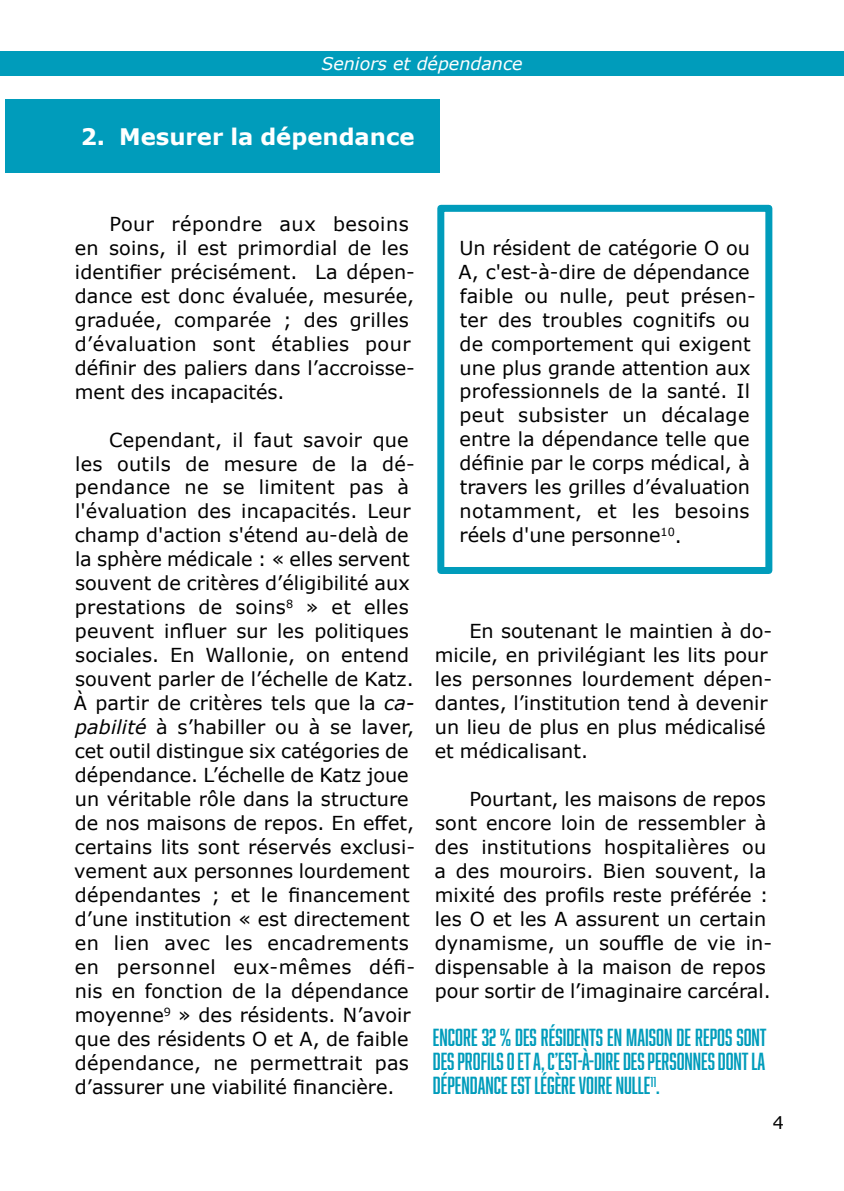
<style>
.page{position:relative;width:844px;height:1191px;background:#fff}
.page>*{position:absolute;margin:0;border:0;box-sizing:border-box;transform-origin:0 0}
.t1{font:22.75px/24px "Abolition";color:#009cbb;text-align:justify}
.t2{font:700 22.75px "Verdana";color:#fff}
.t3{font:19.25px/24px "Verdana";letter-spacing:.005em;color:#000}
.t4{font:italic 17.5px "Verdana";color:#fff}
.t5{font:17.5px "Verdana";color:#000}
.s1{font-style:italic}
</style>
<div class="page">
<div style="left:0;top:51px;width:843px;height:25px;background:#009cbb"></div>
<div style="left:5px;top:99px;width:434px;height:74px;background:#009cbb"></div>
<div style="left:437px;top:205px;width:335px;height:369px;border:7px solid #009cbb"></div>
<p class="t4" style="left:321px;top:52px;width:202px">Seniors et dépendance</p>
<p class="t2" style="left:81px;top:120px;width:335px">2. Mesurer la dépendance</p>
<p class="t3" style="left:75px;top:211px;width:341px;text-indent:35px">Pour répondre aux besoins en soins, il est primordial de les identifier précisément. La dépen&shy;dance est donc évaluée, mesurée, graduée, comparée ; des grilles d’évaluation sont établies pour définir des paliers dans l’accroisse&shy;ment des incapacités.</p>
<p class="t3" style="left:74px;top:427px;width:343px;text-indent:35px">Cependant, il faut savoir que les outils de mesure de la dé&shy;pendance ne se limitent pas à l'évaluation des incapacités. Leur champ d'action s'étend au-delà de la sphère médicale : « elles servent souvent de critères d’éligibilité aux prestations de soins<sup>8</sup> » et elles peuvent influer sur les politiques sociales. En Wallonie, on entend souvent parler de l’échelle de Katz.<br>À partir de critères tels que la <span class="s1">ca&shy;pabilité</span> à s’habiller ou à se laver, cet outil distingue six catégories de dépendance. L’échelle de Katz joue un véritable rôle dans la structure de nos maisons de repos. En effet, certains lits sont réservés exclusi&shy;vement aux personnes lourdement dépendantes ; et le financement d’une institution « est directement en lien avec les encadrements en personnel eux-mêmes défi&shy;nis en fonction de la dépendance moyenne<sup>9</sup> » des résidents. N’avoir que des résidents O et A, de faible dépendance, ne permettrait pas d’assurer une viabilité financière.</p>
<p class="t3" style="left:458px;top:235px;width:299px">Un résident de catégorie O ou<br>A, c'est-à-dire de dépendance faible ou nulle, peut présen&shy;ter des troubles cognitifs ou de comportement qui exigent une plus grande attention aux professionnels de la santé. Il peut subsister un décalage entre la dépendance telle que définie par le corps médical, à travers les grilles d’évaluation notamment, et les besoins réels d'une personne<sup>10</sup>.</p>
<p class="t3" style="left:434px;top:619px;width:339px;text-indent:35px">En soutenant le maintien à do&shy;micile, en privilégiant les lits pour les personnes lourdement dépen&shy;dantes, l’institution tend à devenir un lieu de plus en plus médicalisé et médicalisant.</p>
<p class="t3" style="left:434px;top:787px;width:339px;text-indent:35px">Pourtant, les maisons de repos sont encore loin de ressembler à des institutions hospitalières ou a des mouroirs. Bien souvent, la mixité des profils reste préférée : les O et les A assurent un certain dynamisme, un souffle de vie in&shy;dispensable à la maison de repos pour sortir de l’imaginaire carcéral.</p>
<p class="t1" style="left:433px;top:1025px;width:335px">ENCORE 32 % DES RÉSIDENTS EN MAISON DE REPOS SONT DES PROFILS O ET A, C’EST-À-DIRE DES PERSONNES DONT LA DÉPENDANCE EST LÉGÈRE VOIRE NULLE<sup>11</sup>.</p>
<p class="t5" style="left:772px;top:1111px;width:13px">4</p>
</div>
